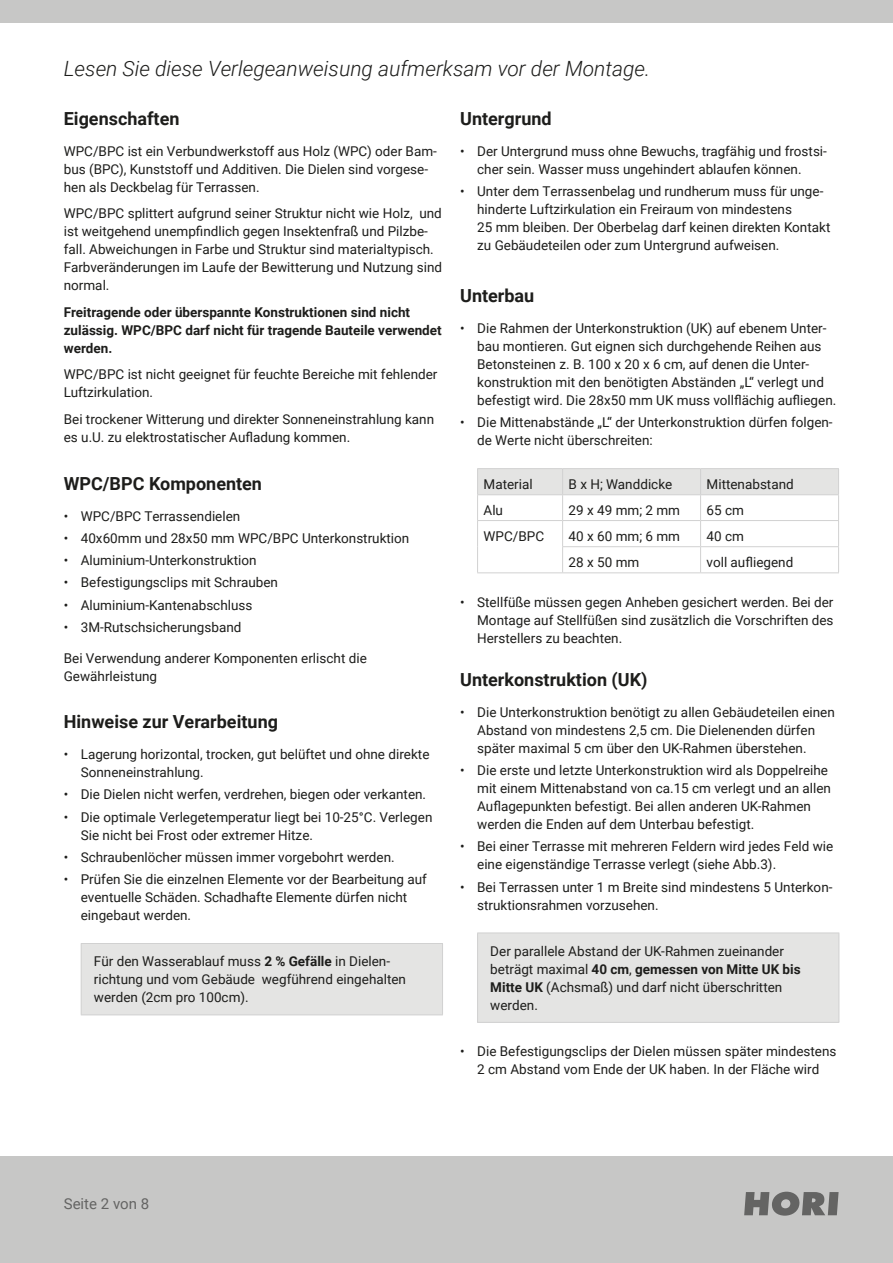
<style>
.page{position:relative;width:893px;height:1263px;background:#fff}
.page>*{position:absolute;margin:0;border:0;box-sizing:border-box;transform-origin:0 0}
.t1{font:italic 300 21px "Roboto";color:#1d1d1b}
.t2{font:700 18px "Roboto";color:#1d1d1b}
.t3{font:15px "Roboto";color:#646463}
.t4{font:13.5px/18px "Roboto";color:#1d1d1b}
.t5{font:700 13.5px/18px "Roboto";color:#1d1d1b}
.s1{font-weight:700}
</style>
<div class="page">
<div style="left:0;top:0;width:893px;height:23px;background:#c7c7c6"></div>
<div style="left:0;top:1157px;width:893px;height:106px;background:#c7c7c6"></div>
<svg style="left:744px;top:1192px;width:95px;height:24px"></svg>
<div style="left:81px;top:943px;width:362px;height:72px;background:#e4e4e3"></div>
<hr style="left:81px;top:943px;width:362px;height:1px;background:#d1d1d1">
<hr style="left:81px;top:944px;width:1px;height:70px;background:#d1d1d1">
<hr style="left:442px;top:944px;width:1px;height:70px;background:#d1d1d1">
<hr style="left:81px;top:1014px;width:362px;height:1px;background:#d1d1d1">
<hr style="left:477px;top:572px;width:86px;height:1px;background:#d1d1d1">
<hr style="left:563px;top:572px;width:138px;height:1px;background:#d1d1d1">
<hr style="left:701px;top:572px;width:138px;height:1px;background:#d1d1d1">
<hr style="left:477px;top:468px;width:86px;height:1px;background:#d1d1d1">
<hr style="left:563px;top:468px;width:138px;height:1px;background:#d1d1d1">
<hr style="left:701px;top:468px;width:138px;height:1px;background:#d1d1d1">
<svg style="left:477px;top:469px;width:362px;height:103px"></svg>
<hr style="left:477px;top:494px;width:86px;height:1px;background:#d1d1d1">
<hr style="left:563px;top:494px;width:138px;height:1px;background:#d1d1d1">
<hr style="left:701px;top:494px;width:138px;height:1px;background:#d1d1d1">
<div style="left:478px;top:933px;width:361px;height:89px;background:#e4e4e3"></div>
<hr style="left:477px;top:932px;width:362px;height:1px;background:#d1d1d1">
<hr style="left:477px;top:933px;width:1px;height:89px;background:#d1d1d1">
<hr style="left:839px;top:933px;width:1px;height:89px;background:#d1d1d1">
<hr style="left:477px;top:1022px;width:362px;height:1px;background:#d1d1d1">
<h1 class="t1" style="left:64px;top:54px;width:588px">Lesen Sie diese Verlegeanweisung aufmerksam vor der Montage.</h1>
<h2 class="t2" style="left:64px;top:106px;width:117px">Eigenschaften</h2>
<p class="t4" style="left:64px;top:142px;width:375px">WPC/BPC ist ein Verbundwerkstoff aus Holz (WPC) oder Bam&shy;bus (BPC), Kunststoff und Additiven. Die Dielen sind vorgese&shy;hen als Deckbelag für Terrassen.</p>
<p class="t4" style="left:64px;top:204px;width:380px">WPC/BPC splittert aufgrund seiner Struktur nicht wie Holz, und ist weitgehend unempfindlich gegen Insektenfraß und Pilzbe&shy;fall. Abweichungen in Farbe und Struktur sind materialtypisch.<br>Farbveränderungen im Laufe der Bewitterung und Nutzung sind normal.</p>
<p class="t5" style="left:64px;top:303px;width:379px">Freitragende oder überspannte Konstruktionen sind nicht zulässig. WPC/BPC darf nicht für tragende Bauteile verwendet werden.</p>
<p class="t4" style="left:64px;top:365px;width:375px">WPC/BPC ist nicht geeignet für feuchte Bereiche mit fehlender<br>Luftzirkulation.</p>
<p class="t4" style="left:64px;top:410px;width:372px">Bei trockener Witterung und direkter Sonneneinstrahlung kann es u.U. zu elektrostatischer Aufladung kommen.</p>
<h2 class="t2" style="left:64px;top:471px;width:200px">WPC/BPC Komponenten</h2>
<p class="t4" style="left:64px;top:506px;width:178px">• WPC/BPC Terrassendielen</p>
<p class="t4" style="left:64px;top:528px;width:347px">• 40x60mm und 28x50 mm WPC/BPC Unterkonstruktion</p>
<p class="t4" style="left:64px;top:551px;width:194px">• Aluminium-Unterkonstruktion</p>
<p class="t4" style="left:64px;top:573px;width:216px">• Befestigungsclips mit Schrauben</p>
<p class="t4" style="left:64px;top:595px;width:190px">• Aluminium-Kantenabschluss</p>
<p class="t4" style="left:64px;top:617px;width:179px">• 3M-Rutschsicherungsband</p>
<p class="t4" style="left:64px;top:648px;width:305px">Bei Verwendung anderer Komponenten erlischt die<br>Gewährleistung</p>
<h2 class="t2" style="left:64px;top:709px;width:216px">Hinweise zur Verarbeitung</h2>
<p class="t4" style="left:81px;top:745px;width:350px;text-indent:-17px">• Lagerung horizontal, trocken, gut belüftet und ohne direkte<br>Sonneneinstrahlung.</p>
<p class="t4" style="left:64px;top:785px;width:364px">• Die Dielen nicht werfen, verdrehen, biegen oder verkanten.</p>
<p class="t4" style="left:81px;top:807px;width:353px;text-indent:-17px">• Die optimale Verlegetemperatur liegt bei 10-25°C. Verlegen<br>Sie nicht bei Frost oder extremer Hitze.</p>
<p class="t4" style="left:64px;top:847px;width:332px">• Schraubenlöcher müssen immer vorgebohrt werden.</p>
<p class="t4" style="left:81px;top:870px;width:348px;text-indent:-17px">• Prüfen Sie die einzelnen Elemente vor der Bearbeitung auf eventuelle Schäden. Schadhafte Elemente dürfen nicht eingebaut werden.</p>
<p class="t4" style="left:94px;top:952px;width:314px">Für den Wasserablauf muss <span class="s1">2 % Gefälle</span> in Dielen&shy;richtung und vom Gebäude wegführend eingehalten werden (2cm pro 100cm).</p>
<h2 class="t2" style="left:460px;top:106px;width:93px">Untergrund</h2>
<p class="t4" style="left:477px;top:142px;width:351px;text-indent:-17px">• Der Untergrund muss ohne Bewuchs, tragfähig und frostsi&shy;cher sein. Wasser muss ungehindert ablaufen können.</p>
<p class="t4" style="left:477px;top:182px;width:355px;text-indent:-17px">• Unter dem Terrassenbelag und rundherum muss für unge&shy;hinderte Luftzirkulation ein Freiraum von mindestens<br>25 mm bleiben. Der Oberbelag darf keinen direkten Kontakt zu Gebäudeteilen oder zum Untergrund aufweisen.</p>
<h2 class="t2" style="left:460px;top:283px;width:76px">Unterbau</h2>
<p class="t4" style="left:477px;top:319px;width:361px;text-indent:-17px">• Die Rahmen der Unterkonstruktion (UK) auf ebenem Unter&shy;bau montieren. Gut eignen sich durchgehende Reihen aus Betonsteinen z. B. 100 x 20 x 6 cm, auf denen die Unter&shy;konstruktion mit den benötigten Abständen „L“ verlegt und befestigt wird. Die 28x50 mm UK muss vollflächig aufliegen.</p>
<p class="t4" style="left:477px;top:413px;width:357px;text-indent:-17px">• Die Mittenabstände „L“ der Unterkonstruktion dürfen folgen&shy;de Werte nicht überschreiten:</p>
<p class="t4" style="left:484px;top:474px;width:51px">Material</p>
<p class="t4" style="left:569px;top:474px;width:105px">B x H; Wanddicke</p>
<p class="t4" style="left:707px;top:474px;width:89px">Mittenabstand</p>
<p class="t4" style="left:484px;top:500px;width:21px">Alu</p>
<p class="t4" style="left:569px;top:500px;width:113px">29 x 49 mm; 2 mm</p>
<p class="t4" style="left:707px;top:500px;width:39px">65 cm</p>
<p class="t4" style="left:484px;top:526px;width:62px">WPC/BPC</p>
<p class="t4" style="left:569px;top:526px;width:113px">40 x 60 mm; 6 mm</p>
<p class="t4" style="left:707px;top:526px;width:39px">40 cm</p>
<p class="t4" style="left:569px;top:552px;width:72px">28 x 50 mm</p>
<p class="t4" style="left:707px;top:552px;width:88px">voll aufliegend</p>
<p class="t4" style="left:477px;top:592px;width:358px;text-align:justify;text-indent:-17px">• Stellfüße müssen gegen Anheben gesichert werden. Bei der Montage auf Stellfüßen sind zusätzlich die Vorschriften des Herstellers zu beachten.</p>
<h2 class="t2" style="left:460px;top:667px;width:189px">Unterkonstruktion (UK)</h2>
<p class="t4" style="left:477px;top:702px;width:359px;text-indent:-17px">• Die Unterkonstruktion benötigt zu allen Gebäudeteilen einen<br>Abstand von mindestens 2,5 cm. Die Dielenenden dürfen später maximal 5 cm über den UK-Rahmen überstehen.</p>
<p class="t4" style="left:477px;top:761px;width:355px;text-indent:-17px">• Die erste und letzte Unterkonstruktion wird als Doppelreihe mit einem Mittenabstand von ca.15 cm verlegt und an allen Auflagepunkten befestigt. Bei allen anderen UK-Rahmen werden die Enden auf dem Unterbau befestigt.</p>
<p class="t4" style="left:477px;top:837px;width:358px;text-indent:-17px">• Bei einer Terrasse mit mehreren Feldern wird jedes Feld wie eine eigenständige Terrasse verlegt (siehe Abb.3).</p>
<p class="t4" style="left:477px;top:877px;width:357px;text-indent:-17px">• Bei Terrassen unter 1 m Breite sind mindestens 5 Unterkon&shy;struktionsrahmen vorzusehen.</p>
<p class="t4" style="left:490px;top:941px;width:312px">Der parallele Abstand der UK-Rahmen zueinander beträgt maximal <span class="s1">40 cm</span>, <span class="s1">gemessen von Mitte UK bis Mitte UK</span> (Achsmaß) und darf nicht überschritten werden.</p>
<p class="t4" style="left:460px;top:1042px;width:378px;text-align:center">• Die Befestigungsclips der Dielen müssen später mindestens<br>2 cm Abstand vom Ende der UK haben. In der Fläche wird</p>
<p class="t3" style="left:64px;top:1193px;width:87px">Seite 2 von 8</p>
</div>
